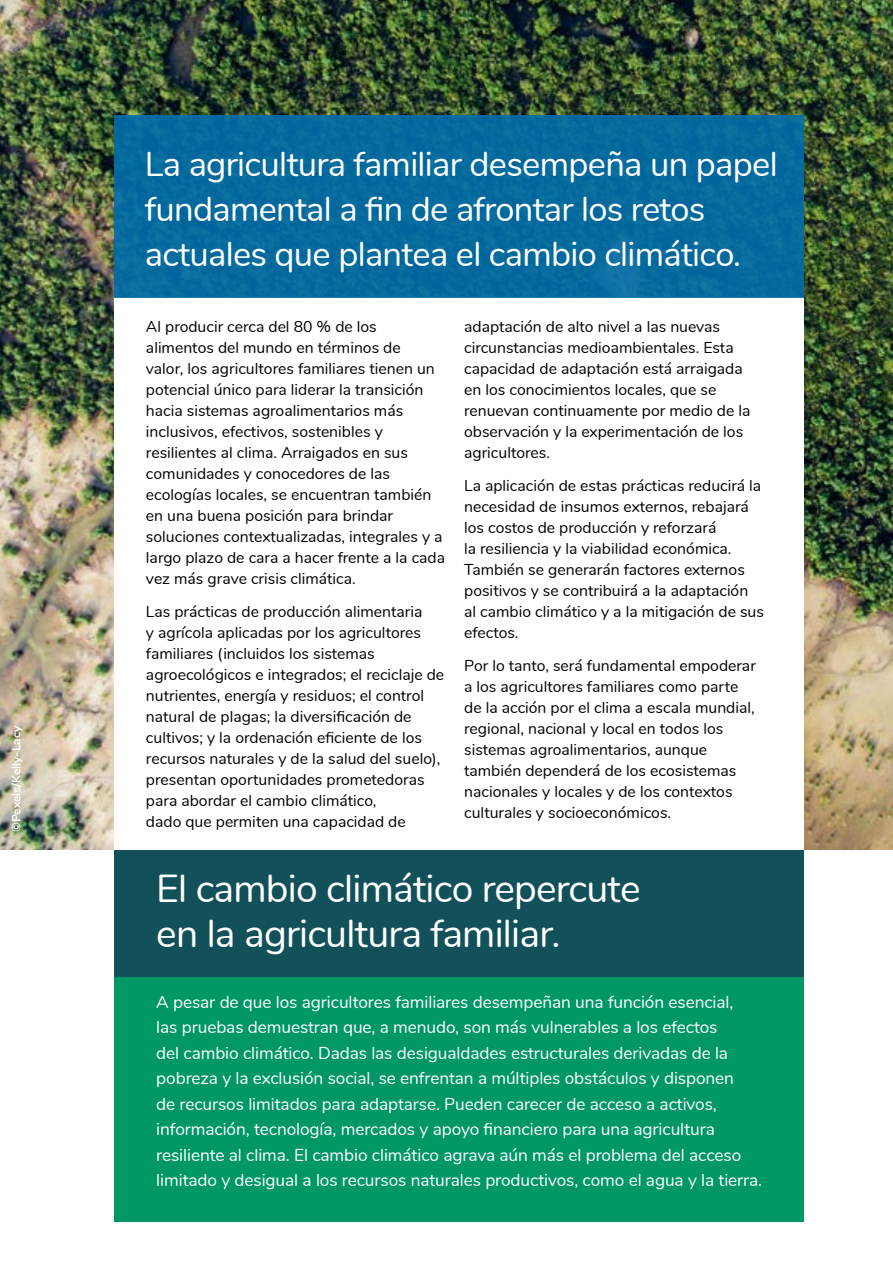
<style>
.page{position:relative;width:893px;height:1263px;background:#fff}
.page>*{position:absolute;margin:0;border:0;box-sizing:border-box;transform-origin:0 0}
.t1{font:39px/45px "Nunito";letter-spacing:-.02em;color:#fff}
.t2{font:34.5px/45px "Nunito";letter-spacing:-.02em;color:#fff}
.t3{font:17.25px/25.5px "Nunito";letter-spacing:-.005em;color:#fff}
.t4{font:15.75px/21px "Nunito";color:#000}
.t5{font:700 12px "Nunito";color:#fff}
</style>
<div class="page">
<div style="left:114px;top:850px;width:689px;height:372px;background:#009767"></div>
<img style="left:0;top:0;width:893px;height:849px">
<div style="left:114px;top:298px;width:689px;height:552px;background:#fff"></div>
<div style="left:114px;top:115px;width:689px;height:183px;background:#056a9d"></div>
<div style="left:114px;top:850px;width:689px;height:127px;background:#13515a"></div>
<p class="t5" style="left:8px;top:832px;width:107px;rotate:-90deg">©Pexels/Kelly-Lacy</p>
<h2 class="t2" style="left:145px;top:140px;width:634px">La agricultura familiar desempeña un papel fundamental a fin de afrontar los retos actuales que plantea el cambio climático.</h2>
<p class="t4" style="left:146px;top:315px;width:301px">Al producir cerca del 80 % de los alimentos del mundo en términos de<br>valor, los agricultores familiares tienen un potencial único para liderar la transición hacia sistemas agroalimentarios más inclusivos, efectivos, sostenibles y resilientes al clima. Arraigados en sus comunidades y conocedores de las ecologías locales, se encuentran también en una buena posición para brindar soluciones contextualizadas, integrales y a largo plazo de cara a hacer frente a la cada vez más grave crisis climática.</p>
<p class="t4" style="left:146px;top:600px;width:300px">Las prácticas de producción alimentaria<br>y agrícola aplicadas por los agricultores familiares (incluidos los sistemas agroecológicos e integrados; el reciclaje de nutrientes, energía y residuos; el control natural de plagas; la diversificación de cultivos; y la ordenación eficiente de los recursos naturales y de la salud del suelo), presentan oportunidades prometedoras para abordar el cambio climático,<br>dado que permiten una capacidad de</p>
<p class="t4" style="left:464px;top:315px;width:288px">adaptación de alto nivel a las nuevas circunstancias medioambientales. Esta capacidad de adaptación está arraigada en los conocimientos locales, que se renuevan continuamente por medio de la observación y la experimentación de los agricultores.</p>
<p class="t4" style="left:464px;top:474px;width:301px">La aplicación de estas prácticas reducirá la necesidad de insumos externos, rebajará los costos de producción y reforzará<br>la resiliencia y la viabilidad económica.<br>También se generarán factores externos positivos y se contribuirá a la adaptación al cambio climático y a la mitigación de sus efectos.</p>
<p class="t4" style="left:464px;top:654px;width:293px">Por lo tanto, será fundamental empoderar a los agricultores familiares como parte de la acción por el clima a escala mundial, regional, nacional y local en todos los sistemas agroalimentarios, aunque también dependerá de los ecosistemas nacionales y locales y de los contextos culturales y socioeconómicos.</p>
<h1 class="t1" style="left:156px;top:863px;width:486px">El cambio climático repercute en la agricultura familiar.</h1>
<p class="t3" style="left:156px;top:988px;width:607px">A pesar de que los agricultores familiares desempeñan una función esencial,<br>las pruebas demuestran que, a menudo, son más vulnerables a los efectos<br>del cambio climático. Dadas las desigualdades estructurales derivadas de la pobreza y la exclusión social, se enfrentan a múltiples obstáculos y disponen<br>de recursos limitados para adaptarse. Pueden carecer de acceso a activos, información, tecnología, mercados y apoyo financiero para una agricultura resiliente al clima. El cambio climático agrava aún más el problema del acceso limitado y desigual a los recursos naturales productivos, como el agua y la tierra.</p>
</div>
